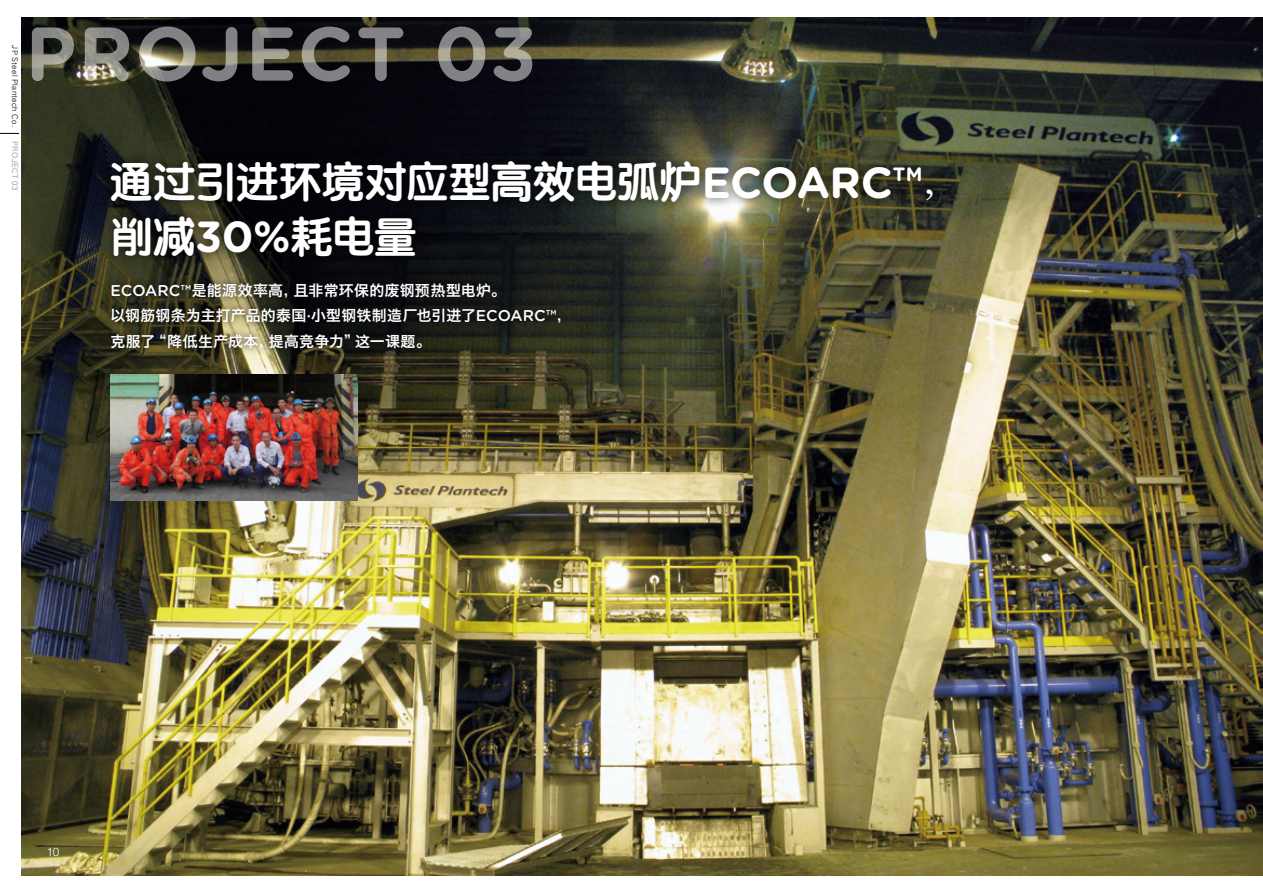
<style>
.page{position:relative;width:1263px;height:893px;background:#fff}
.page>*{position:absolute;margin:0;border:0;box-sizing:border-box;transform-origin:0 0}
.t1{font:41.4px/54.2px "ST Yuanti SC Bold";letter-spacing:.02em;color:#fff}
.t2{font:14.85px/25.5px "Hiragino Sans GB W6";letter-spacing:.02em;color:#fff}
.t3{font:300 11.7px "Helvetica Neue LT Std";color:#fff}
.t4{font:300 7.95px "Univers LT Std";letter-spacing:.04em;color:#000}
.t5{font:300 7.95px "Univers LT Std";letter-spacing:.05em;color:#898989}
.s1{font-family:"Gotham Rounded";font-weight:700;font-size:43.5px}
.s2{font-family:"Gotham Rounded";font-weight:500;font-size:15.6px}
</style>
<div class="page">
<img style="left:21px;top:17px;width:1242px;height:859px">
<svg style="left:0;top:133px;width:19px;height:1px"></svg>
<svg style="left:32px;top:27px;width:500px;height:55px;background:#51504b"></svg>
<div style="left:100px;top:151px;width:844px;height:116px;background:#000;opacity:.75"></div>
<div style="left:104px;top:276px;width:464px;height:80px;background:#000;opacity:.75"></div>
<img style="left:110px;top:374px;width:247px;height:127px">
<p class="t4" style="left:20px;top:45px;width:83px;rotate:90deg">JP Steel Plantech Co.</p>
<p class="t5" style="left:20px;top:141px;width:51px;rotate:90deg">PROJECT 03</p>
<h1 class="t1" style="left:111px;top:153px;width:851px">通过引进环境对应型高效电弧炉<span class="s1">ECOARC™</span>，削减<span class="s1">30%</span>耗电量</h1>
<p class="t2" style="left:111px;top:277px;width:462px"><span class="s2">ECOARC™</span>是能源效率高，且非常环保的废钢预热型电炉。<br>以钢筋钢条为主打产品的泰国<span class="s2">·</span>小型钢铁制造厂也引进了<span class="s2">ECOARC™</span>，克服了“降低生产成本，提高竞争力”这一课题。</p>
<p class="t3" style="left:47px;top:845px;width:14px">10</p>
</div>
